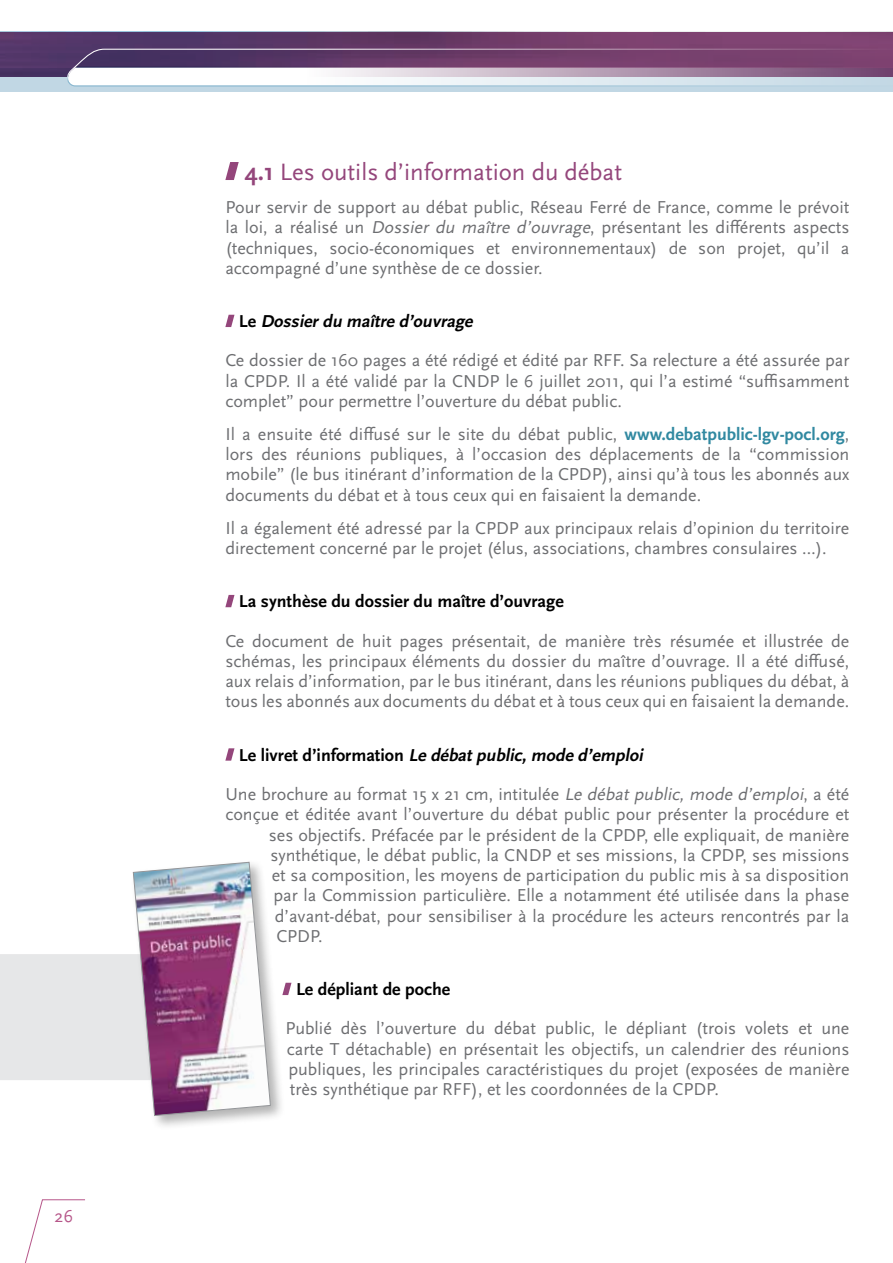
<style>
.page{position:relative;width:893px;height:1263px;background:#fff}
.page>*{position:absolute;margin:0;border:0;box-sizing:border-box;transform-origin:0 0}
.t1{font:24.75px "Scala Sans Pro";color:#94467b}
.t2{font:18px/20.2px "Scala Sans Pro";color:#6d6e71;text-align:justify}
.t3{font:700 18px "Scala Sans Pro";color:#000}
.t4{font:18px "Scala Sans Pro";color:#b65689}
.s1{font-weight:700}
.s2{font-style:italic}
.s3{font-weight:700;color:#000}
.s4{font-weight:700;font-style:italic;color:#000}
.s5{font-weight:700;color:#3189a1}
</style>
<div class="page">
<div style="left:0;top:32px;width:893px;height:59px;background:#c1d7e4"></div>
<svg style="left:0;top:32px;width:893px;height:45px;background:#653a69"></svg>
<svg style="left:66px;top:48px;width:827px;height:39px;background:#a089a5"></svg>
<svg style="left:25px;top:1199px;width:60px;height:64px"></svg>
<svg style="left:225px;top:162px;width:14px;height:18px"></svg>
<svg style="left:225px;top:315px;width:9px;height:12px"></svg>
<svg style="left:225px;top:595px;width:9px;height:12px"></svg>
<svg style="left:225px;top:748px;width:9px;height:13px"></svg>
<svg style="left:285px;top:983px;width:6px;height:12px"></svg>
<div style="left:130px;top:859px;width:155px;height:271px;background:#000;opacity:.3"></div>
<svg style="left:0;top:861px;width:271px;height:255px"></svg>
<p class="t4" style="left:54px;top:1204px;width:20px">26</p>
<h1 class="t1" style="left:245px;top:155px;width:379px"><span class="s1">4.1</span> Les outils d’information du débat</h1>
<p class="t2" style="left:225px;top:196px;width:626px">Pour servir de support au débat public, Réseau Ferré de France, comme le prévoit la loi, a réalisé un <span class="s2">Dossier du maître d’ouvrage</span>, présentant les différents aspects (techniques, socio-économiques et environnementaux) de son projet, qu’il a accompagné d’une synthèse de ce dossier.</p>
<p class="t2" style="left:225px;top:301px;width:626px;line-height:39.5px;text-indent:14px"><span class="s3">L e</span> <span class="s4">Dossierdu maître d’ouvrage<br></span>Ce dossier de 160 pages a été rédigé et édité par RFF. Sa relecture a été assurée par</p>
<p class="t2" style="left:225px;top:370px;width:625px">la CPDP. Il a été validé par la CNDP le 6 juillet 2011, qui l’a estimé “suffisamment complet” pour permettre l’ouverture du débat public.</p>
<p class="t2" style="left:225px;top:423px;width:626px">Il a ensuite été diffusé sur le site du débat public, <span class="s5">www.debatpublic-lgv-pocl.org</span>, lors des réunions publiques, à l’occasion des déplacements de la “commission mobile” (le bus itinérant d’information de la CPDP), ainsi qu’à tous les abonnés aux documents du débat et à tous ceux qui en faisaient la demande.</p>
<p class="t2" style="left:225px;top:517px;width:625px">Il a également été adressé par la CPDP aux principaux relais d’opinion du territoire directement concerné par le projet (élus, associations, chambres consulaires …).</p>
<p class="t3" style="left:239px;top:589px;width:326px">La synthèse du dossier du maître d’ouvrage</p>
<p class="t2" style="left:225px;top:630px;width:625px">Ce document de huit pages présentait, de manière très résumée et illustrée de schémas, les principaux éléments du dossier du maître d’ouvrage. Il a été diffusé, aux relais d’information, par le bus itinérant, dans les réunions publiques du débat, à tous les abonnés aux documents du débat et à tous ceux qui en faisaient la demande.</p>
<p class="t2" style="left:225px;top:734px;width:625px;line-height:39.5px;text-indent:14px"><span class="s3">Le l i v ret d ’ i n fo r m at i o n</span> <span class="s4">Le débatpublic,mode d’emploi<br></span>Une brochure au format 15 x 21 cm, intitulée <span class="s2">Le débat public, mode d’emploi</span>, a été</p>
<p class="t2" style="left:225px;top:803px;width:626px">conçue et éditée avant l’ouverture du débat public pour présenter la procédure et</p>
<p class="t2" style="left:269px;top:824px;width:582px">ses objectifs. Préfacée par le président de la CPDP, elle expliquait, de manière</p>
<p class="t2" style="left:270px;top:844px;width:581px">synthétique, le débat public, la CNDP et ses missions, la CPDP, ses missions</p>
<p class="t2" style="left:272px;top:864px;width:579px">et sa composition, les moyens de participation du public mis à sa disposition</p>
<p class="t2" style="left:273px;top:884px;width:578px">par la Commission particulière. Elle a notamment été utilisée dans la phase</p>
<p class="t2" style="left:275px;top:905px;width:576px">d’avant-débat, pour sensibiliser à la procédure les acteurs rencontrés par la</p>
<p class="t2" style="left:276px;top:925px;width:48px">CPDP.</p>
<p class="t3" style="left:296px;top:977px;width:156px">Le dépliant de poche</p>
<p class="t2" style="left:285px;top:1018px;width:566px">Publié dès l’ouverture du débat public, le dépliant (trois volets et une carte T détachable) en présentait les objectifs, un calendrier des réunions publiques, les principales caractéristiques du projet (exposées de manière très synthétique par RFF), et les coordonnées de la CPDP.</p>
</div>
